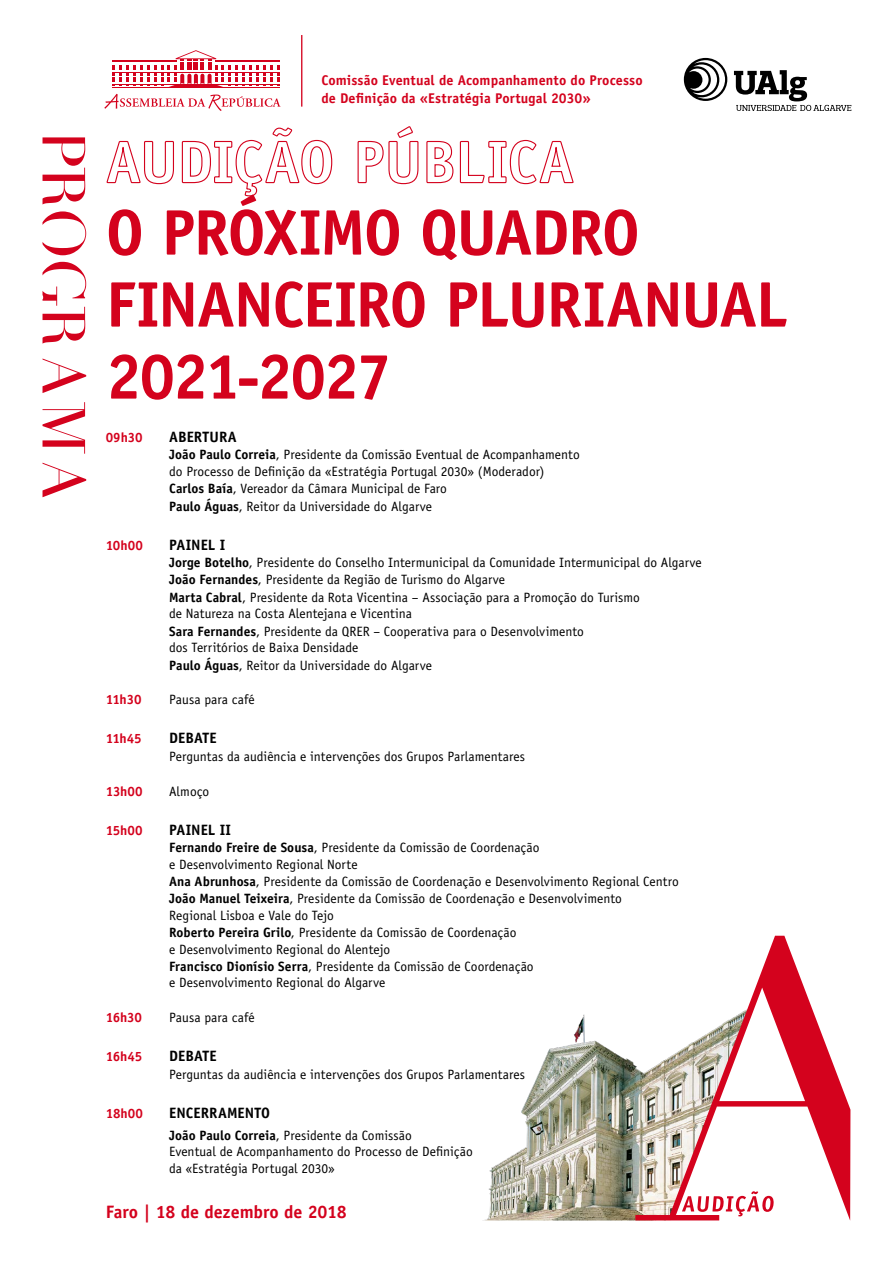
<style>
.page{position:relative;width:893px;height:1263px;background:#fff}
.page>*{position:absolute;margin:0;border:0;box-sizing:border-box;transform-origin:0 0}
.t1{font:700 64.5px/72px "Officina Sans";letter-spacing:-.03em;color:#d4021d}
.t2{font:700 18px "Officina Sans";color:#d4021d}
.t3{font:700 15px "Officina Sans";color:#000}
.t4{font:700 14.1px/17.7px "Officina Sans";letter-spacing:.01em;color:#d4021d}
.t5{font:13.5px/17.1px "Officina Sans";color:#000}
.t6{font:700 13.5px "Officina Sans";letter-spacing:-.01em;color:#d4021d}
.s1{font-weight:700}
</style>
<div class="page">
<img style="left:485px;top:1014px;width:150px;height:206px">
<svg style="left:635px;top:936px;width:215px;height:284px"></svg>
<svg style="left:682px;top:1191px;width:92px;height:25px"></svg>
<svg style="left:104px;top:94px;width:177px;height:17px"></svg>
<svg style="left:112px;top:50px;width:168px;height:38px"></svg>
<hr style="left:112px;top:61px;width:65px;height:1px;background:#d4021d">
<hr style="left:215px;top:61px;width:65px;height:1px;background:#d4021d">
<hr style="left:301px;top:35px;width:1px;height:72px;background:#d4021d">
<svg style="left:106px;top:140px;width:68px;height:45px"></svg>
<svg style="left:181px;top:127px;width:152px;height:70px"></svg>
<svg style="left:357px;top:126px;width:62px;height:59px"></svg>
<svg style="left:426px;top:139px;width:148px;height:46px"></svg>
<svg style="left:43px;top:137px;width:43px;height:360px"></svg>
<svg style="left:734px;top:70px;width:117px;height:41px"></svg>
<svg style="left:684px;top:58px;width:43px;height:43px"></svg>
<p class="t4" style="left:321px;top:71px;width:323px">Comissão Eventual de Acompanhamento do Processo de Definição da «Estratégia Portugal 2030»</p>
<h1 class="t1" style="left:106px;top:196px;width:684px">O PRÓXIMO QUADRO<br>FINANCEIRO PLURIANUAL<br>2021-2027</h1>
<p class="t6" style="left:106px;top:429px;width:38px">09h30</p>
<p class="t3" style="left:169px;top:428px;width:69px">ABERTURA</p>
<p class="t5" style="left:169px;top:446px;width:412px"><span class="s1">João Paulo Correia</span>, Presidente da Comissão Eventual de Acompanhamento do Processo de Definição da «Estratégia Portugal 2030» (Moderador)<br><span class="s1">Carlos Baía</span>, Vereador da Câmara Municipal de Faro<br><span class="s1">Paulo Águas</span>, Reitor da Universidade do Algarve</p>
<p class="t6" style="left:106px;top:537px;width:39px">10h00</p>
<p class="t3" style="left:169px;top:535px;width:58px">PAINEL I</p>
<p class="t5" style="left:169px;top:554px;width:534px"><span class="s1">Jorge Botelho</span>, Presidente do Conselho Intermunicipal da Comunidade Intermunicipal do Algarve <span class="s1">João Fernandes</span>, Presidente da Região de Turismo do Algarve<br><span class="s1">Marta Cabral</span>, Presidente da Rota Vicentina – Associação para a Promoção do Turismo<br>de Natureza na Costa Alentejana e Vicentina<br><span class="s1">Sara Fernandes</span>, Presidente da QRER – Cooperativa para o Desenvolvimento<br>dos Territórios de Baixa Densidade<br><span class="s1">Paulo Águas</span>, Reitor da Universidade do Algarve</p>
<p class="t6" style="left:106px;top:691px;width:37px">11h30</p>
<p class="t5" style="left:169px;top:691px;width:87px">Pausa para café</p>
<p class="t6" style="left:106px;top:730px;width:37px">11h45</p>
<p class="t3" style="left:169px;top:729px;width:49px">DEBATE</p>
<p class="t5" style="left:169px;top:748px;width:357px">Perguntas da audiência e intervenções dos Grupos Parlamentares</p>
<p class="t6" style="left:106px;top:782px;width:38px">13h00</p>
<p class="t5" style="left:169px;top:782px;width:42px">Almoço</p>
<p class="t6" style="left:106px;top:822px;width:38px">15h00</p>
<p class="t3" style="left:169px;top:820px;width:63px">PAINEL II</p>
<p class="t5" style="left:169px;top:839px;width:511px"><span class="s1">Fernando Freire de Sousa</span>, Presidente da Comissão de Coordenação<br>e Desenvolvimento Regional Norte<br><span class="s1">Ana Abrunhosa</span>, Presidente da Comissão de Coordenação e Desenvolvimento Regional Centro <span class="s1">João Manuel Teixeira</span>, Presidente da Comissão de Coordenação e Desenvolvimento<br>Regional Lisboa e Vale do Tejo<br><span class="s1">Roberto Pereira Grilo</span>, Presidente da Comissão de Coordenação<br>e Desenvolvimento Regional do Alentejo<br><span class="s1">Francisco Dionísio Serra</span>, Presidente da Comissão de Coordenação<br>e Desenvolvimento Regional do Algarve</p>
<p class="t6" style="left:106px;top:1009px;width:38px">16h30</p>
<p class="t5" style="left:169px;top:1009px;width:87px">Pausa para café</p>
<p class="t6" style="left:106px;top:1048px;width:38px">16h45</p>
<p class="t3" style="left:169px;top:1047px;width:49px">DEBATE</p>
<p class="t5" style="left:169px;top:1066px;width:357px">Perguntas da audiência e intervenções dos Grupos Parlamentares</p>
<p class="t6" style="left:106px;top:1105px;width:39px">18h00</p>
<p class="t3" style="left:169px;top:1103px;width:103px">ENCERRAMENTO</p>
<p class="t5" style="left:169px;top:1127px;width:305px;line-height:16.5px"><span class="s1">João Paulo Correia</span>, Presidente da Comissão<br>Eventual de Acompanhamento do Processo de Definição da «Estratégia Portugal 2030»</p>
<h2 class="t2" style="left:106px;top:1201px;width:242px">Faro | 18 de dezembro de 2018</h2>
</div>
